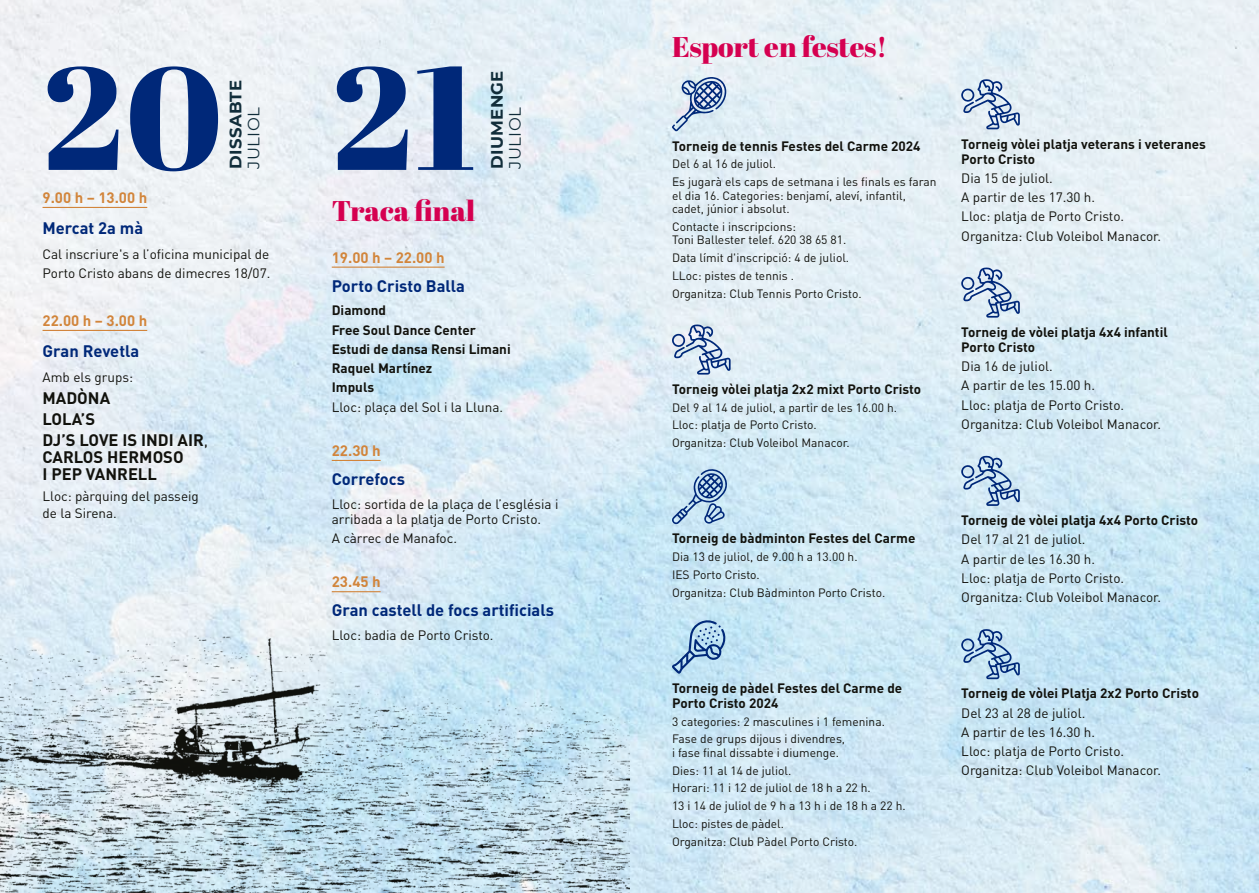
<style>
.page{position:relative;width:1259px;height:893px;background:#fff}
.page>*{position:absolute;margin:0;border:0;box-sizing:border-box;transform-origin:0 0}
.t1{font:145.5px "Abril Fatface";color:#002879}
.t2{font:28.5px "Abril Fatface";color:#d50050}
.t3{font:700 16.5px "DIN";color:#002879}
.t4{font:700 16.5px/21.1px "DIN";color:#12120d}
.t5{font:700 16.5px "Montserrat";letter-spacing:.02em;color:#112d3a}
.t6{font:16.5px "Montserrat";letter-spacing:.02em;color:#112d3a}
.t7{font:700 15px "DIN";color:#d2853b}
.t8{font:13.5px/19.2px "DIN";color:#12120d}
.t9{font:700 13.5px/19.2px "DIN";color:#12120d}
.t10{font:12px/17.7px "DIN";color:#12120d}
.s1{font-weight:400}
</style>
<div class="page">
<img style="left:0;top:0;width:1259px;height:893px">
<hr style="left:43px;top:207px;width:104px;height:1px;background:#d2853b">
<hr style="left:43px;top:330px;width:104px;height:1px;background:#d2853b">
<hr style="left:332px;top:267px;width:112px;height:1px;background:#d2853b">
<svg style="left:961px;top:79px;width:59px;height:50px;background:#b0c2d8"></svg>
<svg style="left:961px;top:268px;width:59px;height:50px;background:#aec1d8"></svg>
<svg style="left:961px;top:456px;width:59px;height:50px;background:#a4bed8"></svg>
<svg style="left:961px;top:629px;width:59px;height:50px;background:#9cbbd8"></svg>
<svg style="left:672px;top:77px;width:54px;height:54px;background:#a5b9d3"></svg>
<svg style="left:672px;top:324px;width:58px;height:51px;background:#b0c1d8"></svg>
<svg style="left:672px;top:466px;width:55px;height:58px;background:#9bbad7"></svg>
<svg style="left:672px;top:620px;width:54px;height:54px;background:#9bbfdc"></svg>
<img style="left:0;top:446px;width:629px;height:447px">
<h1 class="t1" style="left:43px;top:16px;width:181px">20</h1>
<h3 class="t5" style="left:224px;top:169px;width:90px;rotate:-90deg">DISSABTE</h3>
<h3 class="t6" style="left:242px;top:169px;width:63px;rotate:-90deg">JULIOL</h3>
<p class="t7" style="left:43px;top:188px;width:106px">9.00 h – 13.00 h</p>
<h3 class="t3" style="left:43px;top:217px;width:102px">Mercat 2a mà</h3>
<p class="t8" style="left:43px;top:245px;width:229px;line-height:18.5px">Cal inscriure's a l’oficina municipal de<br>Porto Cristo abans de dimecres 18/07.</p>
<p class="t7" style="left:43px;top:311px;width:106px">22.00 h – 3.00 h</p>
<h3 class="t3" style="left:43px;top:340px;width:98px">Gran Revetla</h3>
<p class="t8" style="left:43px;top:368px;width:92px">Amb els grups:</p>
<h3 class="t4" style="left:43px;top:386px;width:167px">MADÒNA<br>LOLA’S<br>DJ’S LOVE IS INDI AIR<span class="s1">,</span></h3>
<h3 class="t4" style="left:43px;top:448px;width:143px;line-height:17px">CARLOS HERMOSO<br>I PEP VANRELL</h3>
<p class="t8" style="left:43px;top:487px;width:158px;line-height:17px">Lloc: pàrquing del passeig de la Sirena.</p>
<h1 class="t1" style="left:332px;top:16px;width:147px">21</h1>
<h3 class="t5" style="left:485px;top:169px;width:100px;rotate:-90deg">DIUMENGE</h3>
<h3 class="t6" style="left:503px;top:169px;width:63px;rotate:-90deg">JULIOL</h3>
<h2 class="t2" style="left:332px;top:190px;width:145px">Traca final</h2>
<p class="t7" style="left:332px;top:247px;width:114px">19.00 h – 22.00 h</p>
<h3 class="t3" style="left:332px;top:275px;width:135px">Porto Cristo Balla</h3>
<p class="t9" style="left:332px;top:300px;width:180px">Diamond<br>Free Soul Dance Center<br>Estudi de dansa Rensi Limani<br>Raquel Martínez<br>Impuls</p>
<p class="t8" style="left:332px;top:397px;width:173px">Lloc: plaça del Sol i la Lluna.</p>
<p class="t7" style="left:332px;top:441px;width:50px">22.30 h</p>
<h3 class="t3" style="left:332px;top:468px;width:75px">Correfocs</h3>
<p class="t8" style="left:332px;top:496px;width:228px;line-height:15px">Lloc: sortida de la plaça de l’església i arribada a la platja de Porto Cristo.</p>
<p class="t8" style="left:332px;top:528px;width:127px">A càrrec de Manafoc.</p>
<p class="t7" style="left:332px;top:572px;width:50px">23.45 h</p>
<h3 class="t3" style="left:332px;top:600px;width:224px">Gran castell de focs artificials</h3>
<p class="t8" style="left:332px;top:625px;width:163px">Lloc: badia de Porto Cristo.</p>
<h2 class="t2" style="left:672px;top:26px;width:217px">Esport en festes!</h2>
<p class="t9" style="left:672px;top:135px;width:250px">Torneig de tennis Festes del Carme 2024</p>
<p class="t10" style="left:672px;top:155px;width:266px">Del 6 al 16 de juliol.<br>Es jugarà els caps de setmana i les finals es faran</p>
<p class="t10" style="left:672px;top:188px;width:235px;line-height:13.5px">el dia 16. Categories: benjamí, aleví, infantil, cadet, júnior i absolut.</p>
<p class="t10" style="left:672px;top:219px;width:176px;line-height:13.5px">Contacte i inscripcions:<br>Toni Ballester telef. 620 38 65 81.</p>
<p class="t10" style="left:672px;top:249px;width:191px">Data límit d'inscripció: 4 de juliol.<br>LLoc: pistes de tennis .<br>Organitza: Club Tennis Porto Cristo.</p>
<p class="t9" style="left:672px;top:379px;width:251px">Torneig vòlei platja 2x2 mixt Porto Cristo</p>
<p class="t10" style="left:672px;top:398px;width:226px">Del 9 al 14 de juliol, a partir de les 16.00 h.<br>Lloc: platja de Porto Cristo.<br>Organitza: Club Voleibol Manacor.</p>
<p class="t9" style="left:961px;top:136px;width:246px;line-height:15px">Torneig vòlei platja veterans i veteranes<br>Porto Cristo</p>
<p class="t8" style="left:961px;top:168px;width:201px">Dia 15 de juliol.<br>A partir de les 17.30 h.<br>Lloc: platja de Porto Cristo.<br>Organitza: Club Voleibol Manacor.</p>
<p class="t9" style="left:961px;top:324px;width:208px;line-height:15px">Torneig de vòlei platja 4x4 infantil<br>Porto Cristo</p>
<p class="t8" style="left:961px;top:356px;width:201px">Dia 16 de juliol.<br>A partir de les 15.00 h.<br>Lloc: platja de Porto Cristo.<br>Organitza: Club Voleibol Manacor.</p>
<p class="t9" style="left:672px;top:528px;width:245px">Torneig de bàdminton Festes del Carme</p>
<p class="t10" style="left:672px;top:548px;width:215px">Dia 13 de juliol, de 9.00 h a 13.00 h.<br>IES Porto Cristo.<br>Organitza: Club Bàdminton Porto Cristo.</p>
<p class="t9" style="left:961px;top:510px;width:238px">Torneig de vòlei platja 4x4 Porto Cristo</p>
<p class="t8" style="left:961px;top:530px;width:201px">Del 17 al 21 de juliol.<br>A partir de les 16.30 h.<br>Lloc: platja de Porto Cristo.<br>Organitza: Club Voleibol Manacor.</p>
<p class="t9" style="left:672px;top:680px;width:232px;line-height:15px">Torneig de pàdel Festes del Carme de<br>Porto Cristo 2024</p>
<p class="t10" style="left:672px;top:712px;width:214px">3 categories: 2 masculines i 1 femenina.<br>Fase de grups dijous i divendres,</p>
<p class="t10" style="left:672px;top:743px;width:235px">i fase final dissabte i diumenge.<br>Dies: 11 al 14 de juliol.<br>Horari: 11 i 12 de juliol de 18 h a 22 h.<br>13 i 14 de juliol de 9 h a 13 h i de 18 h a 22 h.<br>Lloc: pistes de pàdel.<br>Organitza: Club Pàdel Porto Cristo.</p>
<p class="t9" style="left:961px;top:683px;width:239px">Torneig de vòlei Platja 2x2 Porto Cristo</p>
<p class="t8" style="left:961px;top:703px;width:201px">Del 23 al 28 de juliol.<br>A partir de les 16.30 h.<br>Lloc: platja de Porto Cristo.<br>Organitza: Club Voleibol Manacor.</p>
</div>
